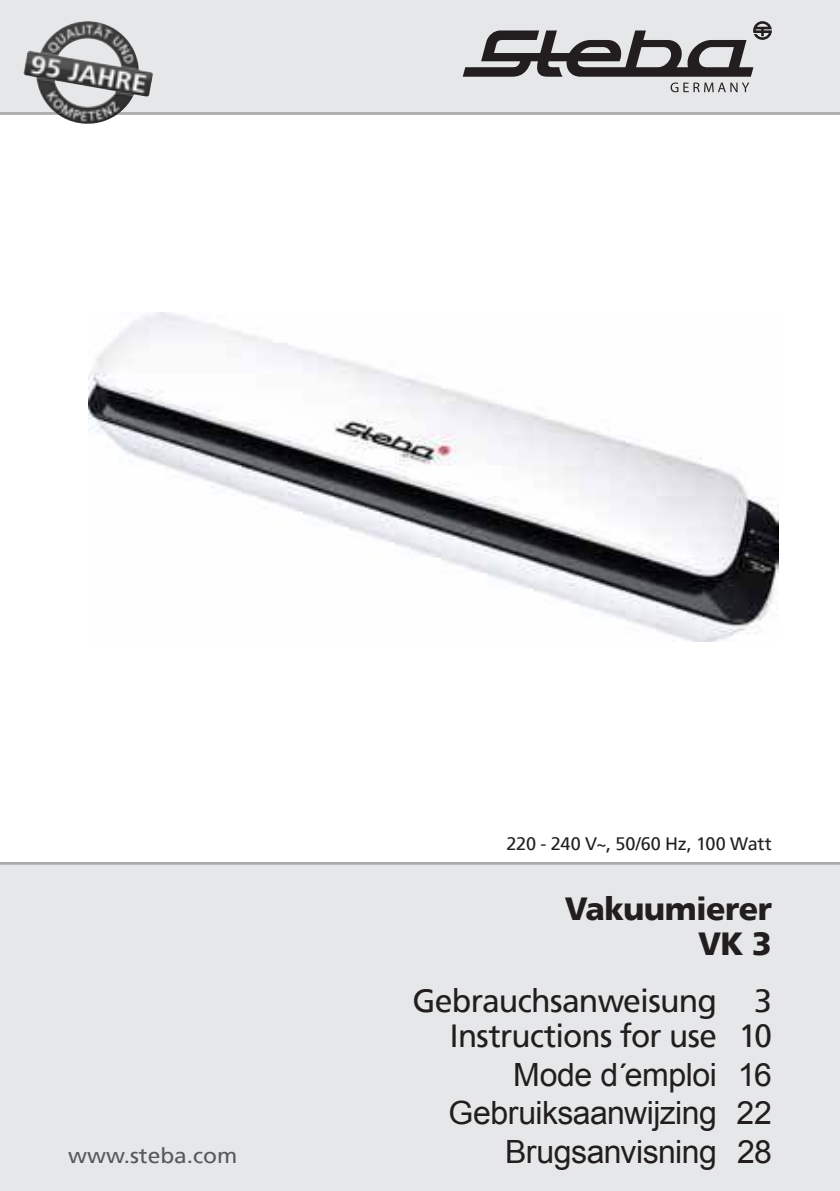
<style>
.page{position:relative;width:840px;height:1191px;background:#fff}
.page>*{position:absolute;margin:0;border:0;box-sizing:border-box;transform-origin:0 0}
.t1{font:32px/38.4px "Arial";letter-spacing:-.015em;color:#221e1f;text-align:right}
.t2{font:32px/35.2px "Frutiger";letter-spacing:-.025em;color:#221e1f;text-align:right}
.t3{font:900 32px/35.2px "Frutiger";letter-spacing:-.02em;color:#221e1f;text-align:right}
.t4{font:21.2px "Frutiger";color:#57585a;scale:1.07 1}
.t5{font:18px "Frutiger";letter-spacing:-.005em;color:#221e1f}
</style>
<div class="page">
<div style="left:0;top:863px;width:839px;height:328px;background:#e6e7e8"></div>
<div style="left:0;top:0;width:839px;height:113px;background:#e6e7e8"></div>
<hr style="left:0;top:112px;width:839px;height:3px;background:#a7a9ab">
<svg style="left:670px;top:83px;width:78px;height:9px"></svg>
<svg style="left:462px;top:21px;width:309px;height:56px"></svg>
<hr style="left:0;top:862px;width:839px;height:2px;background:#a7a9ab">
<img style="left:23px;top:21px;width:61px;height:76px">
<img style="left:88px;top:312px;width:690px;height:330px">
<p class="t4" style="left:68px;top:1146px;width:160px">www.steba.com</p>
<p class="t5" style="left:506px;top:836px;width:267px">220 - 240 V~, 50/60 Hz, 100 Watt</p>
<p class="t3" style="left:564px;top:893px;width:209px">Vakuumierer<br>VK 3</p>
<p class="t2" style="left:412px;top:985px;width:360px">Gebrauchsanweisung 3<br>Instructions for use 10</p>
<p class="t1" style="left:448px;top:1058px;width:324px">Mode d´emploi 16<br>Gebruiksaanwijzing 22<br>Brugsanvisning 28</p>
</div>
